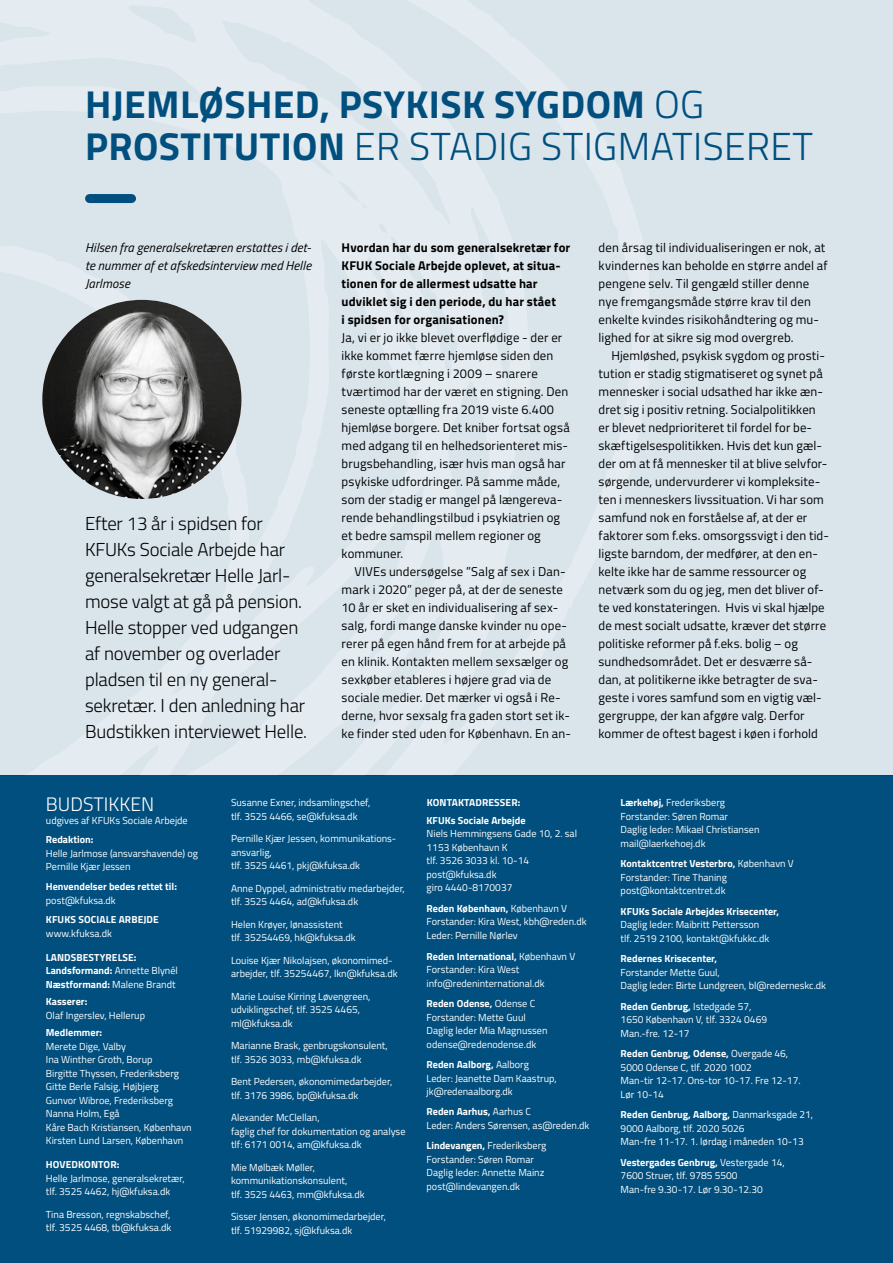
<style>
.page{position:relative;width:893px;height:1263px;background:#fff}
.page>*{position:absolute;margin:0;border:0;box-sizing:border-box;transform-origin:0 0}
.t1{font:700 39px/42px "Titillium Web";letter-spacing:.01em;color:#004f7e}
.t2{font:300 19.5px "Titillium Web";color:#fff}
.t3{font:300 18.75px/26px "Titillium Web";letter-spacing:-.01em;color:#000}
.t4{font:12.75px/18px "Titillium Web";letter-spacing:.01em;color:#000}
.t5{font:700 12.75px/18px "Titillium Web";letter-spacing:.015em;color:#000}
.t6{font:italic 12.75px/18px "Titillium Web";letter-spacing:.01em;color:#000;text-align:justify}
.t7{font:10.2px/13.5px "Titillium Web";color:#fff}
.t8{font:700 10.2px/13.4px "Titillium Web";color:#fff}
.s1{font-weight:300}
.s2{font-weight:400}
.s3{font-weight:700}
</style>
<div class="page">
<div style="left:0;top:775px;width:893px;height:488px;background:#004f7e"></div>
<div style="left:0;top:0;width:893px;height:775px;background:#d9e4eb"></div>
<svg style="left:0;top:0;width:651px;height:775px"></svg>
<div style="left:90px;top:194px;width:42px;height:9px;background:#004f7e"></div>
<img style="left:42px;top:300px;width:199px;height:199px;border-radius:100px">
<h1 class="t1" style="left:85px;top:81px;width:729px">HJEMLØSHED, PSYKISK SYGDOM <span class="s1">OG<br></span>PROSTITUTION <span class="s1">ER STADIG STIGMATISERET</span></h1>
<p class="t6" style="left:85px;top:238px;width:228px">Hilsen fra generalsekretæren erstattes i det&shy;te nummer af et afskedsinterview med Helle Jarlmose</p>
<p class="t3" style="left:85px;top:510px;width:224px">Efter 13 år i spidsen for<br>KFUKs Sociale Arbejde har generalsekretær Helle Jarl&shy;mose valgt at gå på pension.<br>Helle stopper ved udgangen af november og overlader pladsen til en ny general&shy;sekretær. I den anledning har<br>Budstikken interviewet Helle.</p>
<p class="t5" style="left:342px;top:238px;width:230px">Hvordan har du som generalsekretær for KFUK Sociale Arbejde oplevet, at situa&shy;tionen for de allermest udsatte har udviklet sig i den periode, du har stået<br>i spidsen for organisationen?</p>
<p class="t4" style="left:342px;top:328px;width:230px">Ja, vi er jo ikke blevet overflødige - der er ikke kommet færre hjemløse siden den første kortlægning i 2009 – snarere tværtimod har der været en stigning. Den seneste optælling fra 2019 viste 6.400 hjemløse borgere. Det kniber fortsat også med adgang til en helhedsorienteret mis&shy;brugsbehandling, især hvis man også har psykiske udfordringer. På samme måde, som der stadig er mangel på længereva&shy;rende behandlingstilbud i psykiatrien og et bedre samspil mellem regioner og kommuner.</p>
<p class="t4" style="left:342px;top:562px;width:231px;text-indent:13px">VIVEs undersøgelse ”Salg af sex i Dan&shy;mark i 2020” peger på, at der de seneste 10 år er sket en individualisering af sex&shy;salg, fordi mange danske kvinder nu ope&shy;rerer på egen hånd frem for at arbejde på en klinik. Kontakten mellem sexsælger og sexkøber etableres i højere grad via de sociale medier. Det mærker vi også i Re&shy;derne, hvor sexsalg fra gaden stort set ik&shy;ke finder sted uden for København. En an-</p>
<p class="t4" style="left:599px;top:238px;width:231px">den årsag til individualiseringen er nok, at kvindernes kan beholde en større andel af pengene selv. Til gengæld stiller denne nye fremgangsmåde større krav til den enkelte kvindes risikohåndtering og mu&shy;lighed for at sikre sig mod overgreb.</p>
<p class="t4" style="left:599px;top:346px;width:232px;text-indent:13px">Hjemløshed, psykisk sygdom og prosti&shy;tution er stadig stigmatiseret og synet på mennesker i social udsathed har ikke æn&shy;dret sig i positiv retning. Socialpolitikken er blevet nedprioriteret til fordel for be&shy;skæftigelsespolitikken. Hvis det kun gæl&shy;der om at få mennesker til at blive selvfor&shy;sørgende, undervurderer vi kompleksite&shy;ten i menneskers livssituation. Vi har som samfund nok en forståelse af, at der er faktorer som f.eks. omsorgssvigt i den tid&shy;ligste barndom, der medfører, at den en&shy;kelte ikke har de samme ressourcer og netværk som du og jeg, men det bliver of&shy;te ved konstateringen. Hvis vi skal hjælpe de mest socialt udsatte, kræver det større politiske reformer på f.eks. bolig – og sundhedsområdet. Det er desværre så&shy;dan, at politikerne ikke betragter de sva&shy;geste i vores samfund som en vigtig væl&shy;gergruppe, der kan afgøre valg. Derfor kommer de oftest bagest i køen i forhold</p>
<h2 class="t2" style="left:46px;top:790px;width:110px">BUDSTIKKEN</h2>
<p class="t7" style="left:46px;top:814px;width:143px">udgives af KFUKs Sociale Arbejde</p>
<p class="t8" style="left:46px;top:832px;width:49px">Redaktion:</p>
<p class="t7" style="left:46px;top:846px;width:154px">Helle Jarlmose (ansvarshavende) og<br>Pernille Kjær Jessen</p>
<p class="t8" style="left:46px;top:879px;width:133px">Henvendelser bedes rettet til:</p>
<p class="t7" style="left:46px;top:893px;width:71px">post@kfuksa.dk</p>
<p class="t8" style="left:46px;top:912px;width:114px">KFUKS SOCIALE ARBEJDE</p>
<p class="t7" style="left:46px;top:926px;width:68px">www.kfuksa.dk</p>
<p class="t8" style="left:46px;top:950px;width:134px">LANDSBESTYRELSE:<br>Landsformand: <span class="s2">Annette Blynél<br></span>Næstformand: <span class="s2">Malene Brandt</span></p>
<p class="t8" style="left:46px;top:994px;width:43px">Kasserer:</p>
<p class="t7" style="left:46px;top:1008px;width:101px">Olaf Ingerslev, Hellerup</p>
<p class="t8" style="left:46px;top:1025px;width:58px">Medlemmer:</p>
<p class="t7" style="left:46px;top:1039px;width:147px">Merete Dige, Valby<br>Ina Winther Groth, Borup<br>Birgitte Thyssen, Frederiksberg<br>Gitte Berle Falsig, Højbjerg<br>Gunvor Wibroe, Frederiksberg<br>Nanna Holm, Egå<br>Kåre Bach Kristiansen, København<br>Kirsten Lund Larsen, København</p>
<p class="t8" style="left:46px;top:1157px;width:75px">HOVEDKONTOR:</p>
<p class="t7" style="left:46px;top:1171px;width:140px">Helle Jarlmose, generalsekretær, tlf. 3525 4462, hj@kfuksa.dk</p>
<p class="t7" style="left:46px;top:1207px;width:127px">Tina Bresson, regnskabschef, tlf. 3525 4468, tb@kfuksa.dk</p>
<p class="t7" style="left:231px;top:795px;width:141px">Susanne Exner, indsamlingschef, tlf. 3525 4466, se@kfuksa.dk</p>
<p class="t7" style="left:231px;top:831px;width:167px">Pernille Kjær Jessen, kommunikations&shy;ansvarlig,<br>tlf. 3525 4461, pkj@kfuksa.dk</p>
<p class="t7" style="left:231px;top:881px;width:175px">Anne Dyppel, administrativ medarbejder, tlf. 3525 4464, ad@kfuksa.dk</p>
<p class="t7" style="left:231px;top:917px;width:126px">Helen Krøyer, lønassistent tlf. 35254469, hk@kfuksa.dk</p>
<p class="t7" style="left:231px;top:953px;width:168px">Louise Kjær Nikolajsen, økonomimed&shy;arbejder, tlf. 35254467, lkn@kfuksa.dk</p>
<p class="t7" style="left:231px;top:989px;width:141px">Marie Louise Kirring Løvengreen, udviklingschef, tlf. 3525 4465, ml@kfuksa.dk</p>
<p class="t7" style="left:231px;top:1038px;width:158px">Marianne Brask, genbrugskonsulent, tlf. 3526 3033, mb@kfuksa.dk</p>
<p class="t7" style="left:231px;top:1074px;width:163px">Bent Pedersen, økonomimedarbejder, tlf. 3176 3986, bp@kfuksa.dk</p>
<p class="t7" style="left:231px;top:1110px;width:176px">Alexander McClellan,<br>faglig chef for dokumentation og analyse tlf: 6171 0014, am@kfuksa.dk</p>
<p class="t7" style="left:231px;top:1160px;width:135px">Mie Mølbæk Møller, kommunikationskonsulent,<br>tlf. 3525 4463, mm@kfuksa.dk</p>
<p class="t7" style="left:231px;top:1210px;width:156px">Sisser Jensen, økonomimedarbejder, tlf. 51929982, sj@kfuksa.dk</p>
<p class="t8" style="left:427px;top:793px;width:100px;line-height:17.5px">KONTAKTADRESSER:<br>KFUKs Sociale Arbejde</p>
<p class="t7" style="left:427px;top:827px;width:152px">Niels Hemmingsens Gade 10, 2. sal<br>1153 København K<br>tlf. 3526 3033 kl. 10-14 post@kfuksa.dk<br>giro 4440-8170037</p>
<p class="t7" style="left:427px;top:901px;width:162px"><span class="s3">Reden København,</span> København V<br>Forstander: Kira West, kbh@reden.dk<br>Leder: Pernille Nørlev</p>
<p class="t7" style="left:427px;top:949px;width:150px"><span class="s3">Reden International,</span> København V<br>Forstander: Kira West info@redeninternational.dk</p>
<p class="t7" style="left:427px;top:996px;width:122px"><span class="s3">Reden Odense,</span> Odense C<br>Forstander: Mette Guul<br>Daglig leder Mia Magnussen odense@redenodense.dk</p>
<p class="t7" style="left:427px;top:1057px;width:132px"><span class="s3">Reden Aalborg,</span> Aalborg<br>Leder: Jeanette Dam Kaastrup, jk@redenaalborg.dk</p>
<p class="t7" style="left:427px;top:1104px;width:164px"><span class="s3">Reden Aarhus,</span> Aarhus C<br>Leder: Anders Sørensen, as@reden.dk</p>
<p class="t7" style="left:427px;top:1139px;width:121px"><span class="s3">Lindevangen,</span> Frederiksberg<br>Forstander: Søren Romar<br>Daglig leder: Annette Mainz post@lindevangen.dk</p>
<p class="t7" style="left:621px;top:795px;width:140px"><span class="s3">Lærkehøj,</span> Frederiksberg<br>Forstander: Søren Romar<br>Daglig leder: Mikael Christiansen mail@laerkehoej.dk</p>
<p class="t7" style="left:621px;top:857px;width:175px"><span class="s3">Kontaktcentret Vesterbro,</span> København V<br>Forstander: Tine Thaning post@kontaktcentret.dk</p>
<p class="t8" style="left:621px;top:904px;width:160px">KFUKs Sociale Arbejdes Krisecenter,</p>
<p class="t7" style="left:621px;top:917px;width:150px">Daglig leder: Maibritt Pettersson tlf. 2519 2100, kontakt@kfukkc.dk</p>
<p class="t8" style="left:621px;top:951px;width:98px">Redernes Krisecenter,</p>
<p class="t7" style="left:621px;top:965px;width:207px">Forstander Mette Guul,<br>Daglig leder: Birte Lundgreen, bl@rederneskc.dk</p>
<p class="t7" style="left:621px;top:999px;width:148px"><span class="s3">Reden Genbrug,</span> Istedgade 57,<br>1650 København V, tlf. 3324 0469<br>Man.-fre. 12-17</p>
<p class="t7" style="left:621px;top:1046px;width:181px"><span class="s3">Reden Genbrug, Odense,</span> Overgade 46,<br>5000 Odense C, tlf. 2020 1002<br>Man-tir 12-17. Ons-tor 10-17. Fre 12-17.<br>Lør 10-14</p>
<p class="t7" style="left:621px;top:1107px;width:194px"><span class="s3">Reden Genbrug, Aalborg,</span> Danmarksgade 21,<br>9000 Aalborg, tlf. 2020 5026<br>Man-fre 11-17. 1. lørdag i måneden 10-13</p>
<p class="t7" style="left:621px;top:1155px;width:166px"><span class="s3">Vestergades Genbrug,</span> Vestergade 14,<br>7600 Struer, tlf. 9785 5500<br>Man-fre 9.30-17. Lør 9.30-12.30</p>
</div>
